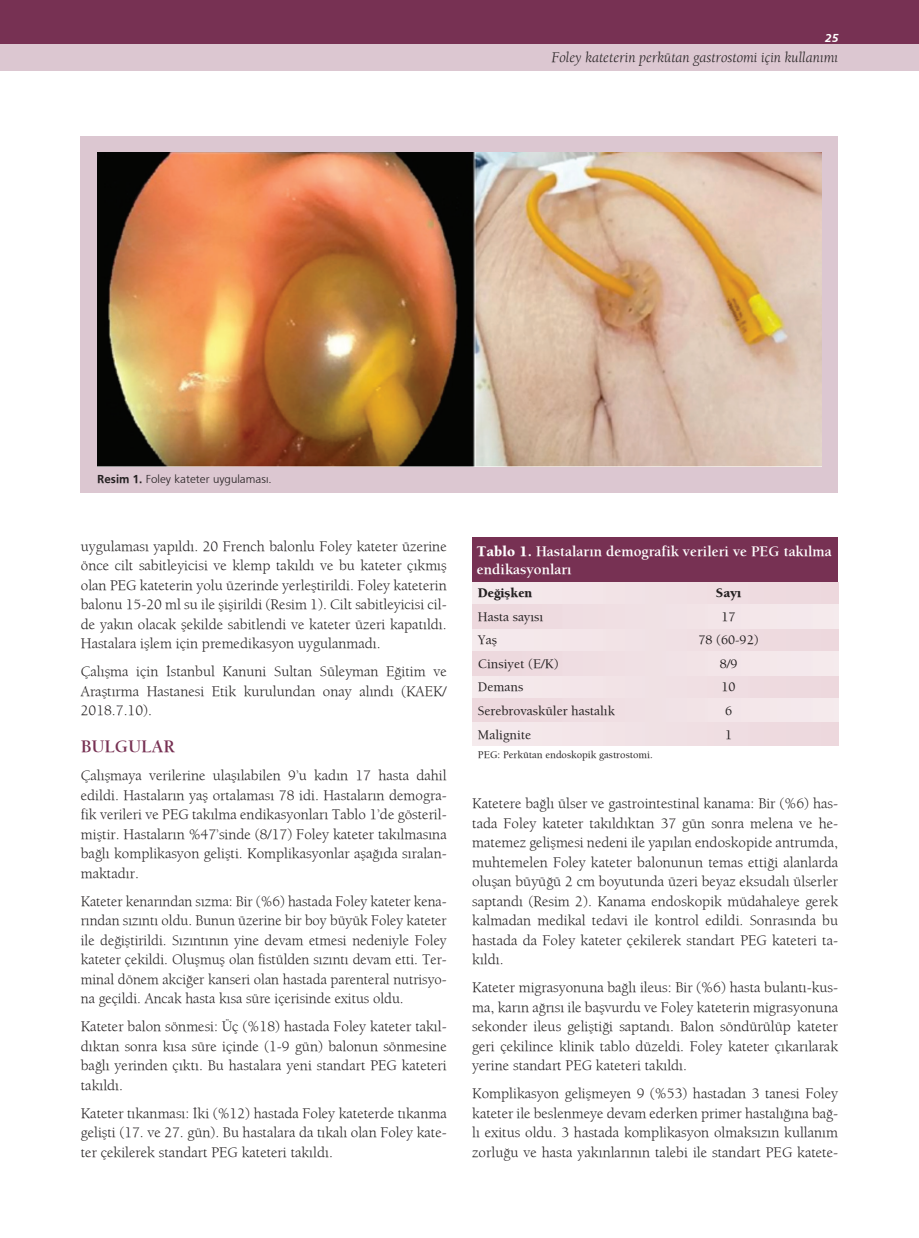
<style>
.page{position:relative;width:919px;height:1238px;background:#fff}
.page>*{position:absolute;margin:0;border:0;box-sizing:border-box;transform-origin:0 0}
.t1{font:700 18px "Berkeley";color:#773153}
.t2{font:300 15px/19.5px "Berkeley";color:#231f20;text-align:justify}
.t3{font:700 15px/18px "Berkeley";color:#fff}
.t4{font:italic 300 15px "Berkeley";color:#231f20}
.t5{font:500 13.5px "Berkeley";color:#231f20}
.t6{font:900 13.5px "Berkeley";color:#231f20}
.t7{font:300 12px "Fruga Sans";color:#231f20}
.t8{font:italic 700 12px "Fruga Sans";color:#fff}
.t9{font:500 10.5px "Berkeley";color:#231f20}
.s1{font-weight:700}
.s2{font-weight:900}
</style>
<div class="page">
<div style="left:0;top:0;width:918px;height:45px;background:#773153"></div>
<div style="left:0;top:44px;width:918px;height:27px;background:#dcc7d1"></div>
<div style="left:81px;top:136px;width:757px;height:356px;background:#dcc7d1"></div>
<img style="left:98px;top:152px;width:723px;height:314px">
<div style="left:472px;top:582px;width:366px;height:163px;background:#f0e1e4"></div>
<div style="left:472px;top:537px;width:366px;height:45px;background:#773153"></div>
<p class="t8" style="left:825px;top:31px;width:14px">25</p>
<p class="t4" style="left:551px;top:49px;width:288px">Foley kateterin perkütan gastrostomi için kullanımı</p>
<p class="t7" style="left:97px;top:472px;width:176px"><span class="s1">Resim 1.</span> Foley kateter uygulaması.</p>
<p class="t2" style="left:81px;top:536px;width:367px">uygulaması yapıldı. 20 French balonlu Foley kateter üzerine önce cilt sabitleyicisi ve klemp takıldı ve bu kateter çıkmış olan PEG kateterin yolu üzerinde yerleştirildi. Foley kateterin balonu 15-20 ml su ile şişirildi (Resim 1). Cilt sabitleyicisi cil&shy;de yakın olacak şekilde sabitlendi ve kateter üzeri kapatıldı.<br>Hastalara işlem için premedikasyon uygulanmadı.</p>
<p class="t2" style="left:81px;top:661px;width:367px">Çalışma için İstanbul Kanuni Sultan Süleyman Eğitim ve Araştırma Hastanesi Etik kurulundan onay alındı (KAEK/ 2018.7.10).</p>
<p class="t1" style="left:81px;top:735px;width:96px">BULGULAR</p>
<p class="t2" style="left:81px;top:765px;width:367px">Çalışmaya verilerine ulaşılabilen 9’u kadın 17 hasta dahil edildi. Hastaların yaş ortalaması 78 idi. Hastaların demogra&shy;fik verileri ve PEG takılma endikasyonları Tablo 1’de gösteril&shy;miştir. Hastaların %47’sinde (8/17) Foley kateter takılmasına bağlı komplikasyon gelişti. Komplikasyonlar aşağıda sıralan&shy;maktadır.</p>
<p class="t2" style="left:81px;top:890px;width:367px">Kateter kenarından sızma: Bir (%6) hastada Foley kateter kena&shy;rından sızıntı oldu. Bunun üzerine bir boy büyük Foley kateter ile değiştirildi. Sızıntının yine devam etmesi nedeniyle Foley kateter çekildi. Oluşmuş olan fistülden sızıntı devam etti. Ter&shy;minal dönem akciğer kanseri olan hastada parenteral nutrisyo&shy;na geçildi. Ancak hasta kısa süre içerisinde exitus oldu.</p>
<p class="t2" style="left:81px;top:1016px;width:367px">Kateter balon sönmesi: Üç (%18) hastada Foley kateter takıl&shy;dıktan sonra kısa süre içinde (1-9 gün) balonun sönmesine bağlı yerinden çıktı. Bu hastalara yeni standart PEG kateteri takıldı.</p>
<p class="t2" style="left:81px;top:1102px;width:367px">Kateter tıkanması: İki (%12) hastada Foley kateterde tıkanma gelişti (17. ve 27. gün). Bu hastalara da tıkalı olan Foley kate&shy;ter çekilerek standart PEG kateteri takıldı.</p>
<p class="t3" style="left:477px;top:541px;width:356px"><span class="s2">Tablo 1.</span> Hastaların demografik verileri ve PEG takılma endikasyonları</p>
<p class="t6" style="left:478px;top:585px;width:56px">Değişken</p>
<p class="t6" style="left:715px;top:585px;width:27px">Sayı</p>
<p class="t5" style="left:478px;top:608px;width:67px">Hasta sayısı</p>
<p class="t5" style="left:721px;top:608px;width:16px">17</p>
<p class="t5" style="left:478px;top:632px;width:20px">Yaş</p>
<p class="t5" style="left:698px;top:632px;width:62px">78 (60-92)</p>
<p class="t5" style="left:478px;top:655px;width:83px">Cinsiyet (E/K)</p>
<p class="t5" style="left:719px;top:655px;width:19px">8/9</p>
<p class="t5" style="left:478px;top:679px;width:47px">Demans</p>
<p class="t5" style="left:721px;top:679px;width:16px">10</p>
<p class="t5" style="left:478px;top:702px;width:138px">Serebrovasküler hastalık</p>
<p class="t5" style="left:725px;top:702px;width:9px">6</p>
<p class="t5" style="left:478px;top:726px;width:55px">Malignite</p>
<p class="t5" style="left:725px;top:726px;width:9px">1</p>
<p class="t9" style="left:478px;top:748px;width:176px">PEG: Perkütan endoskopik gastrostomi.</p>
<p class="t2" style="left:472px;top:793px;width:367px">Katetere bağlı ülser ve gastrointestinal kanama: Bir (%6) has&shy;tada Foley kateter takıldıktan 37 gün sonra melena ve he&shy;matemez gelişmesi nedeni ile yapılan endoskopide antrumda, muhtemelen Foley kateter balonunun temas ettiği alanlarda oluşan büyüğü 2 cm boyutunda üzeri beyaz eksudalı ülserler saptandı (Resim 2). Kanama endoskopik müdahaleye gerek kalmadan medikal tedavi ile kontrol edildi. Sonrasında bu hastada da Foley kateter çekilerek standart PEG kateteri ta&shy;kıldı.</p>
<p class="t2" style="left:472px;top:977px;width:367px">Kateter migrasyonuna bağlı ileus: Bir (%6) hasta bulantı-kus&shy;ma, karın ağrısı ile başvurdu ve Foley kateterin migrasyonuna sekonder ileus geliştiği saptandı. Balon söndürülüp kateter geri çekilince klinik tablo düzeldi. Foley kateter çıkarılarak yerine standart PEG kateteri takıldı.</p>
<p class="t2" style="left:472px;top:1083px;width:367px">Komplikasyon gelişmeyen 9 (%53) hastadan 3 tanesi Foley kateter ile beslenmeye devam ederken primer hastalığına bağ&shy;lı exitus oldu. 3 hastada komplikasyon olmaksızın kullanım zorluğu ve hasta yakınlarının talebi ile standart PEG katete-</p>
</div>
